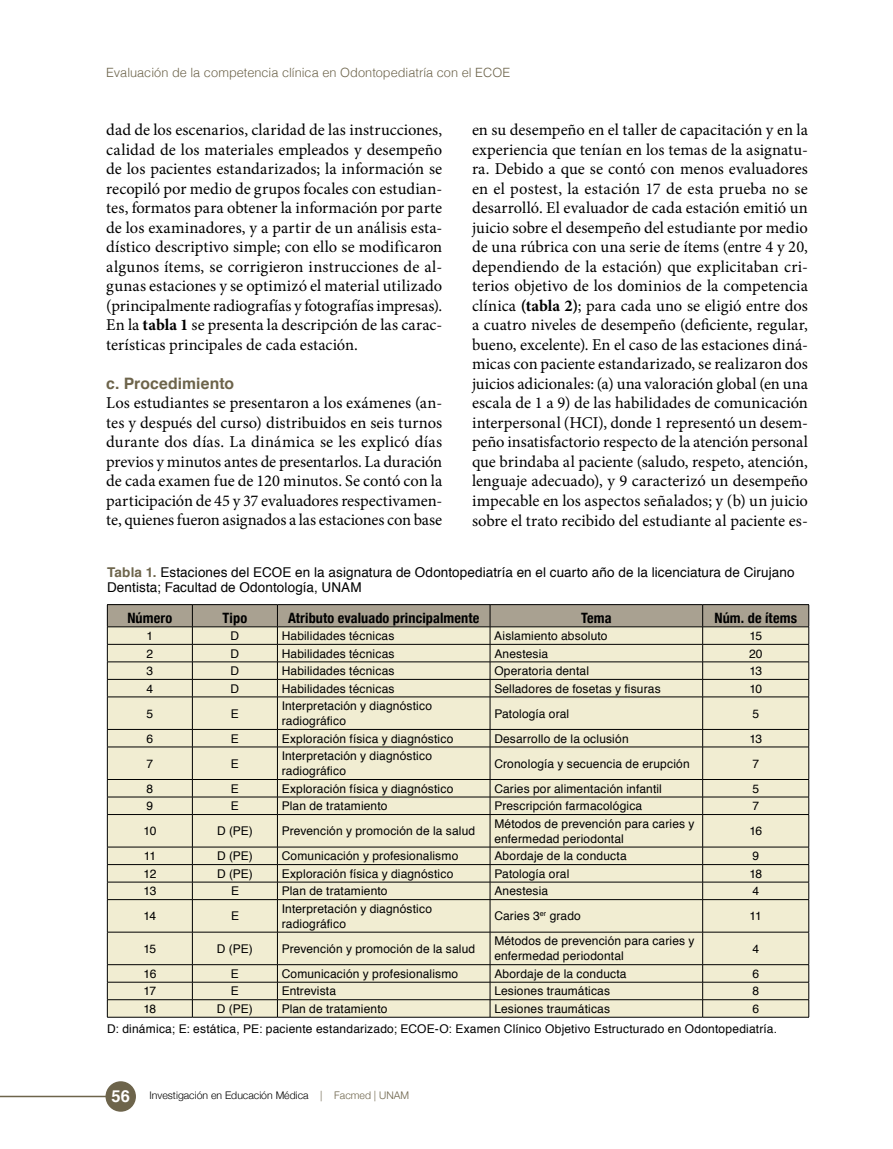
<style>
.page{position:relative;width:893px;height:1149px;background:#fff}
.page>*{position:absolute;margin:0;border:0;box-sizing:border-box;transform-origin:0 0}
.t1{font:16.5px/19.5px "Minion Pro";color:#000;text-align:justify}
.t2{font:700 15.75px "Helvetica";color:#6d644b}
.t3{font:700 condensed 14.25px "Helvetica Neue";letter-spacing:.01em;color:#000}
.t4{font:13.5px/15px "Helvetica";letter-spacing:.005em;color:#000}
.t5{font:300 12.75px "Helvetica";color:#6d644b}
.t6{font:12px/15px "Helvetica";letter-spacing:.01em;color:#000}
.t7{font:300 10.5px "Helvetica Neue";color:#000}
.s1{font-weight:700}
.s2{font-weight:700;color:#6d644b}
.s3{font-family:"Helvetica";font-weight:700;font-size:16.5px;color:#fff}
.s4{color:#6d644b}
</style>
<div class="page">
<svg style="left:106px;top:1080px;width:30px;height:31px"></svg>
<div style="left:106px;top:1081px;width:29px;height:29px;background:#6d644b;border-radius:50%"></div>
<hr style="left:0;top:1095px;width:107px;height:1px;background:#6d644b">
<svg style="left:107px;top:604px;width:702px;height:412px;background:#ddd9c0"></svg>
<hr style="left:107px;top:1016px;width:85px;height:1px;background:#000">
<hr style="left:192px;top:1016px;width:85px;height:1px;background:#000">
<hr style="left:277px;top:1016px;width:213px;height:1px;background:#000">
<hr style="left:490px;top:1016px;width:213px;height:1px;background:#000">
<hr style="left:703px;top:1016px;width:106px;height:1px;background:#000">
<p class="t5" style="left:106px;top:61px;width:406px">Evaluación de la competencia clínica en Odontopediatría con el ECOE</p>
<p class="t1" style="left:106px;top:120px;width:337px">dad de los escenarios, claridad de las instrucciones, calidad de los materiales empleados y desempeño de los pacientes estandarizados; la información se recopiló por medio de grupos focales con estudian&shy;tes, formatos para obtener la información por parte de los examinadores, y a partir de un análisis esta&shy;dístico descriptivo simple; con ello se modificaron algunos ítems, se corrigieron instrucciones de al&shy;gunas estaciones y se optimizó el material utilizado (principalmente radiografías y fotografías impresas).<br>En la <span class="s1">tabla 1</span> se presenta la descripción de las carac&shy;terísticas principales de cada estación.</p>
<p class="t2" style="left:106px;top:370px;width:129px">c. Procedimiento</p>
<p class="t1" style="left:106px;top:393px;width:337px">Los estudiantes se presentaron a los exámenes (an&shy;tes y después del curso) distribuidos en seis turnos durante dos días. La dinámica se les explicó días previos y minutos antes de presentarlos. La duración de cada examen fue de 120 minutos. Se contó con la participación de 45 y 37 evaluadores respectivamen&shy;te, quienes fueron asignados a las estaciones con base</p>
<p class="t1" style="left:472px;top:120px;width:337px">en su desempeño en el taller de capacitación y en la experiencia que tenían en los temas de la asignatu&shy;ra. Debido a que se contó con menos evaluadores en el postest, la estación 17 de esta prueba no se desarrolló. El evaluador de cada estación emitió un juicio sobre el desempeño del estudiante por medio de una rúbrica con una serie de ítems (entre 4 y 20, dependiendo de la estación) que explicitaban cri&shy;terios objetivo de los dominios de la competencia clínica <span class="s1">(tabla 2)</span>; para cada uno se eligió entre dos a cuatro niveles de desempeño (deficiente, regular, bueno, excelente). En el caso de las estaciones diná&shy;micas con paciente estandarizado, se realizaron dos juicios adicionales: (a) una valoración global (en una escala de 1 a 9) de las habilidades de comunicación interpersonal (HCI), donde 1 representó un desem&shy;peño insatisfactorio respecto de la atención personal que brindaba al paciente (saludo, respeto, atención, lenguaje adecuado), y 9 caracterizó un desempeño impecable en los aspectos señalados; y (b) un juicio sobre el trato recibido del estudiante al paciente es-</p>
<p class="t4" style="left:107px;top:565px;width:689px"><span class="s2">Tabla 1.</span> Estaciones del ECOE en la asignatura de Odontopediatría en el cuarto año de la licenciatura de Cirujano<br>Dentista; Facultad de Odontología, UNAM</p>
<p class="t3" style="left:127px;top:605px;width:47px">Número</p>
<p class="t3" style="left:223px;top:605px;width:26px">Tipo</p>
<p class="t3" style="left:288px;top:605px;width:193px">Atributo evaluado principalmente</p>
<p class="t3" style="left:581px;top:605px;width:32px">Tema</p>
<p class="t3" style="left:714px;top:605px;width:84px">Núm. de ítems</p>
<p class="t6" style="left:147px;top:628px;width:8px">1</p>
<p class="t6" style="left:231px;top:628px;width:10px">D</p>
<p class="t6" style="left:282px;top:628px;width:114px">Habilidades técnicas</p>
<p class="t6" style="left:494px;top:628px;width:115px">Aislamiento absoluto</p>
<p class="t6" style="left:749px;top:628px;width:14px">15</p>
<p class="t6" style="left:147px;top:646px;width:8px">2</p>
<p class="t6" style="left:231px;top:646px;width:10px">D</p>
<p class="t6" style="left:282px;top:646px;width:114px">Habilidades técnicas</p>
<p class="t6" style="left:494px;top:646px;width:55px">Anestesia</p>
<p class="t6" style="left:749px;top:646px;width:15px">20</p>
<p class="t6" style="left:147px;top:663px;width:8px">3</p>
<p class="t6" style="left:231px;top:663px;width:10px">D</p>
<p class="t6" style="left:282px;top:663px;width:114px">Habilidades técnicas</p>
<p class="t6" style="left:494px;top:663px;width:96px">Operatoria dental</p>
<p class="t6" style="left:749px;top:663px;width:14px">13</p>
<p class="t6" style="left:147px;top:681px;width:8px">4</p>
<p class="t6" style="left:231px;top:681px;width:10px">D</p>
<p class="t6" style="left:282px;top:681px;width:114px">Habilidades técnicas</p>
<p class="t6" style="left:494px;top:681px;width:168px">Selladores de fosetas y fisuras</p>
<p class="t6" style="left:749px;top:681px;width:14px">10</p>
<p class="t6" style="left:147px;top:706px;width:8px">5</p>
<p class="t6" style="left:231px;top:706px;width:10px">E</p>
<p class="t6" style="left:282px;top:698px;width:152px">Interpretación y diagnóstico radiográfico</p>
<p class="t6" style="left:494px;top:706px;width:76px">Patología oral</p>
<p class="t6" style="left:752px;top:706px;width:8px">5</p>
<p class="t6" style="left:147px;top:731px;width:8px">6</p>
<p class="t6" style="left:231px;top:731px;width:10px">E</p>
<p class="t6" style="left:282px;top:731px;width:173px">Exploración física y diagnóstico</p>
<p class="t6" style="left:494px;top:731px;width:136px">Desarrollo de la oclusión</p>
<p class="t6" style="left:749px;top:731px;width:14px">13</p>
<p class="t6" style="left:147px;top:756px;width:8px">7</p>
<p class="t6" style="left:231px;top:756px;width:10px">E</p>
<p class="t6" style="left:282px;top:748px;width:152px">Interpretación y diagnóstico radiográfico</p>
<p class="t6" style="left:494px;top:756px;width:197px">Cronología y secuencia de erupción</p>
<p class="t6" style="left:752px;top:756px;width:8px">7</p>
<p class="t6" style="left:147px;top:781px;width:8px">8</p>
<p class="t6" style="left:231px;top:781px;width:10px">E</p>
<p class="t6" style="left:282px;top:781px;width:173px">Exploración física y diagnóstico</p>
<p class="t6" style="left:494px;top:781px;width:169px">Caries por alimentación infantil</p>
<p class="t6" style="left:752px;top:781px;width:8px">5</p>
<p class="t6" style="left:147px;top:798px;width:8px">9</p>
<p class="t6" style="left:231px;top:798px;width:10px">E</p>
<p class="t6" style="left:282px;top:798px;width:107px">Plan de tratamiento</p>
<p class="t6" style="left:494px;top:798px;width:149px">Prescripción farmacológica</p>
<p class="t6" style="left:752px;top:798px;width:8px">7</p>
<p class="t6" style="left:143px;top:823px;width:14px">10</p>
<p class="t6" style="left:217px;top:823px;width:37px">D (PE)</p>
<p class="t6" style="left:282px;top:823px;width:195px">Prevención y promoción de la salud</p>
<p class="t6" style="left:494px;top:816px;width:202px">Métodos de prevención para caries y enfermedad periodontal</p>
<p class="t6" style="left:749px;top:823px;width:14px">16</p>
<p class="t6" style="left:144px;top:848px;width:14px">11</p>
<p class="t6" style="left:217px;top:848px;width:37px">D (PE)</p>
<p class="t6" style="left:282px;top:848px;width:178px">Comunicación y profesionalismo</p>
<p class="t6" style="left:494px;top:848px;width:134px">Abordaje de la conducta</p>
<p class="t6" style="left:752px;top:848px;width:8px">9</p>
<p class="t6" style="left:144px;top:866px;width:14px">12</p>
<p class="t6" style="left:217px;top:866px;width:37px">D (PE)</p>
<p class="t6" style="left:282px;top:866px;width:173px">Exploración física y diagnóstico</p>
<p class="t6" style="left:494px;top:866px;width:76px">Patología oral</p>
<p class="t6" style="left:749px;top:866px;width:14px">18</p>
<p class="t6" style="left:144px;top:883px;width:14px">13</p>
<p class="t6" style="left:231px;top:883px;width:10px">E</p>
<p class="t6" style="left:282px;top:883px;width:107px">Plan de tratamiento</p>
<p class="t6" style="left:494px;top:883px;width:55px">Anestesia</p>
<p class="t6" style="left:752px;top:883px;width:8px">4</p>
<p class="t6" style="left:144px;top:908px;width:14px">14</p>
<p class="t6" style="left:231px;top:908px;width:10px">E</p>
<p class="t6" style="left:282px;top:901px;width:152px">Interpretación y diagnóstico radiográfico</p>
<p class="t6" style="left:494px;top:908px;width:88px">Caries 3<sup>er</sup> grado</p>
<p class="t6" style="left:750px;top:908px;width:14px">11</p>
<p class="t6" style="left:143px;top:941px;width:14px">15</p>
<p class="t6" style="left:217px;top:941px;width:37px">D (PE)</p>
<p class="t6" style="left:282px;top:941px;width:195px">Prevención y promoción de la salud</p>
<p class="t6" style="left:494px;top:933px;width:202px">Métodos de prevención para caries y enfermedad periodontal</p>
<p class="t6" style="left:752px;top:941px;width:8px">4</p>
<p class="t6" style="left:143px;top:966px;width:14px">16</p>
<p class="t6" style="left:231px;top:966px;width:10px">E</p>
<p class="t6" style="left:282px;top:966px;width:178px">Comunicación y profesionalismo</p>
<p class="t6" style="left:494px;top:966px;width:134px">Abordaje de la conducta</p>
<p class="t6" style="left:752px;top:966px;width:8px">6</p>
<p class="t6" style="left:144px;top:983px;width:14px">17</p>
<p class="t6" style="left:231px;top:983px;width:10px">E</p>
<p class="t6" style="left:282px;top:983px;width:56px">Entrevista</p>
<p class="t6" style="left:494px;top:983px;width:117px">Lesiones traumáticas</p>
<p class="t6" style="left:752px;top:983px;width:8px">8</p>
<p class="t6" style="left:143px;top:1001px;width:14px">18</p>
<p class="t6" style="left:217px;top:1001px;width:37px">D (PE)</p>
<p class="t6" style="left:282px;top:1001px;width:107px">Plan de tratamiento</p>
<p class="t6" style="left:494px;top:1001px;width:117px">Lesiones traumáticas</p>
<p class="t6" style="left:107px;top:998px;width:671px;line-height:19.8px;text-indent:645px">6<br>D: dinámica; E: estática, PE: paciente estandarizado; ECOE-O: Examen Clínico Objetivo Estructurado en Odontopediatría.</p>
<p class="t7" style="left:112px;top:1086px;width:299px"><span class="s3">56</span> Investigación en Educación Médica <span class="s4">| Facmed | UNAM</span></p>
</div>
